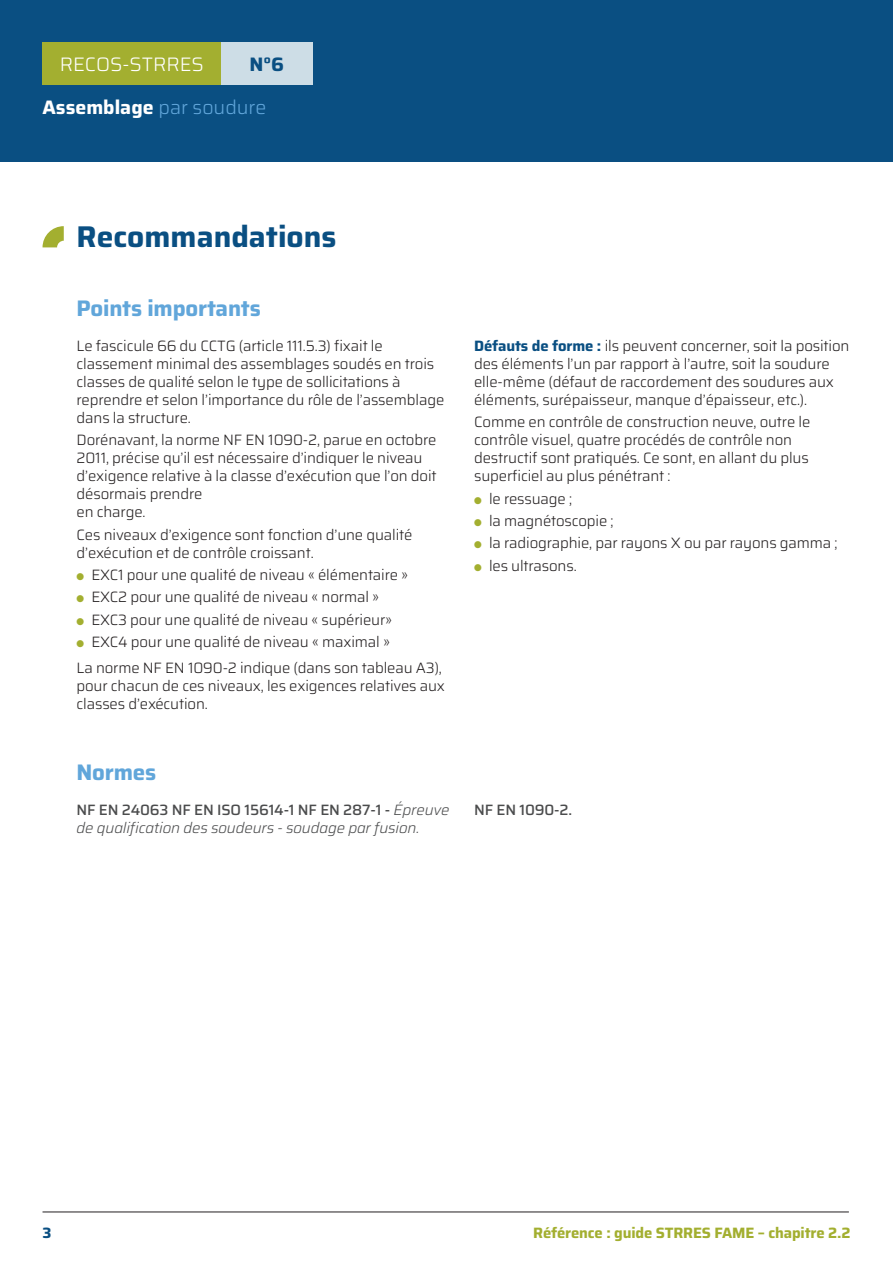
<style>
.page{position:relative;width:893px;height:1263px;background:#fff}
.page>*{position:absolute;margin:0;border:0;box-sizing:border-box;transform-origin:0 0}
.t1{font:700 30px "Saira";color:#0a4f82}
.N1_TITRE_blu_clair{font:700 22.5px "Saira";letter-spacing:-.01em;color:#61a6da}
.t2{font:700 19.5px "Saira";color:#fff}
.t3{font:300 19.5px "Saira";color:#fff}
.t4{font:700 19.5px "Saira";color:#0a4f82}
.N2_Text{font:300 15px/18px "Saira";letter-spacing:-.01em;color:#231f20}
.N3_Puce_blu_Titre{font:300 15px/18px "Saira";letter-spacing:-.01em;color:#231f20}
.N6_-_Normes_It{font:italic 300 15px/18px "Saira";letter-spacing:-.01em;color:#4b4c4d}
.t5{font:700 15px "Saira";letter-spacing:-.01em;color:#a3af30}
.N6_-_Normes_It-2{font:500 15px "Saira";letter-spacing:-.01em;color:#4b4c4d}
.t6{font:700 15px "Saira";color:#0a4f82}
.s1{font-weight:300;color:#61a6da}
.s2{color:#a3af30}
.s3{font-weight:700;color:#0a4f82}
.s4{font-weight:500;font-style:normal}
</style>
<div class="page">
<div style="left:0;top:0;width:893px;height:162px;background:#0a4f82"></div>
<div style="left:43px;top:43px;width:178px;height:42px;background:#a3af30"></div>
<div style="left:221px;top:43px;width:92px;height:42px;background:#cddde6"></div>
<hr style="left:43px;top:1212px;width:806px;height:1px;background:#231f20">
<svg style="left:43px;top:226px;width:21px;height:21px"></svg>
<h3 class="t3" style="left:60px;top:48px;width:145px">RECOS-STRRES</h3>
<h3 class="t4" style="left:249px;top:48px;width:36px">N°6</h3>
<h3 class="t2" style="left:43px;top:92px;width:225px">Assemblage <span class="s1">par soudure</span></h3>
<p class="t1" style="left:77px;top:212px;width:261px">Recommandations</p>
<p class="N1_TITRE_blu_clair" style="left:77px;top:290px;width:186px">Points importants</p>
<p class="N2_Text" style="left:77px;top:336px;width:369px">Le fascicule 66 du CCTG (article 111.5.3) fixait le classement minimal des assemblages soudés en trois classes de qualité selon le type de sollicitations à reprendre et selon l’importance du rôle de l’assemblage dans la structure.</p>
<p class="N2_Text" style="left:77px;top:431px;width:362px">Dorénavant, la norme NF EN 1090-2, parue en octobre 2011, précise qu’il est nécessaire d’indiquer le niveau d’exigence relative à la classe d’exécution que l’on doit désormais prendre<br>en charge.</p>
<p class="N2_Text" style="left:77px;top:525px;width:337px">Ces niveaux d’exigence sont fonction d’une qualité d’exécution et de contrôle croissant.</p>
<p class="N2_Text" style="left:77px;top:565px;width:333px"><span class="s2">●</span> EXC1 pour une qualité de niveau « élémentaire »</p>
<p class="N2_Text" style="left:77px;top:587px;width:304px"><span class="s2">●</span> EXC2 pour une qualité de niveau « normal »</p>
<p class="N2_Text" style="left:77px;top:610px;width:317px"><span class="s2">●</span> EXC3 pour une qualité de niveau « supérieur»</p>
<p class="N2_Text" style="left:77px;top:632px;width:315px"><span class="s2">●</span> EXC4 pour une qualité de niveau « maximal »</p>
<p class="N2_Text" style="left:77px;top:658px;width:370px">La norme NF EN 1090-2 indique (dans son tableau A3), pour chacun de ces niveaux, les exigences relatives aux classes d’exécution.</p>
<p class="N3_Puce_blu_Titre" style="left:474px;top:336px;width:377px"><span class="s3">Défauts de forme :</span> ils peuvent concerner, soit la position des éléments l’un par rapport à l’autre, soit la soudure elle-même (défaut de raccordement des soudures aux éléments, surépaisseur, manque d’épaisseur, etc.).</p>
<p class="N2_Text" style="left:474px;top:413px;width:338px">Comme en contrôle de construction neuve, outre le contrôle visuel, quatre procédés de contrôle non destructif sont pratiqués. Ce sont, en allant du plus superficiel au plus pénétrant :</p>
<p class="N2_Text" style="left:474px;top:489px;width:99px"><span class="s2">●</span> le ressuage ;</p>
<p class="N2_Text" style="left:474px;top:511px;width:141px"><span class="s2">●</span> la magnétoscopie ;</p>
<p class="N2_Text" style="left:474px;top:533px;width:365px"><span class="s2">●</span> la radiographie, par rayons X ou par rayons gamma ;</p>
<p class="N2_Text" style="left:474px;top:556px;width:104px"><span class="s2">●</span> les ultrasons.</p>
<p class="N1_TITRE_blu_clair" style="left:77px;top:754px;width:81px">Normes</p>
<p class="N6_-_Normes_It" style="left:77px;top:801px;width:375px"><span class="s4">NF EN 24063 NF EN ISO 15614-1 NF EN 287-1 -</span> Épreuve de qualification des soudeurs - soudage par fusion.</p>
<p class="N6_-_Normes_It-2" style="left:474px;top:798px;width:99px">NF EN 1090-2.</p>
<p class="t6" style="left:43px;top:1220px;width:11px">3</p>
<p class="t5" style="left:533px;top:1220px;width:319px">Référence : guide STRRES FAME – chapitre 2.2</p>
</div>
